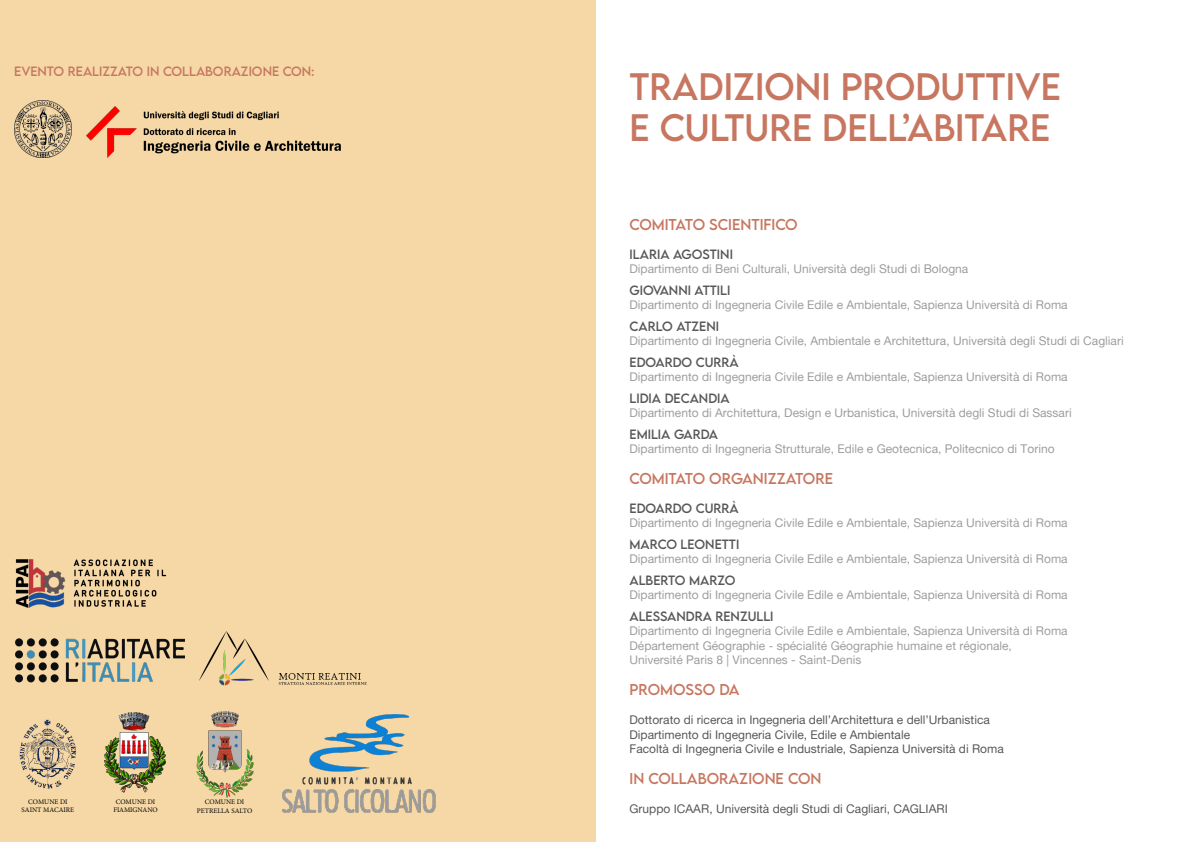
<style>
.page{position:relative;width:1191px;height:842px;background:#fff}
.page>*{position:absolute;margin:0;border:0;box-sizing:border-box;transform-origin:0 0}
.t1{font:34px/40.8px "LEMONMILK";color:#c77660}
.t2{font:14px "LEMONMILK";color:#c77660}
.t3{font:12px/14.4px "Alte Haas Grotesk";color:#9d9d9c}
.t4{font:12px/14.4px "Alte Haas Grotesk";color:#575756}
.t5{font:12px "LEMONMILK";color:#575756}
.t6{font:12px "LEMONMILK";color:#c77660}
.t7{font:7px/8.4px "Minion Pro";color:#000;text-align:center}
</style>
<div class="page">
<div style="left:0;top:0;width:595px;height:842px;background:#f6d8a6"></div>
<img style="left:87px;top:107px;width:254px;height:50px">
<img style="left:14px;top:100px;width:57px;height:57px">
<img style="left:16px;top:638px;width:169px;height:45px">
<img style="left:19px;top:719px;width:57px;height:70px">
<img style="left:199px;top:631px;width:167px;height:55px">
<img style="left:105px;top:712px;width:60px;height:81px">
<img style="left:196px;top:712px;width:58px;height:85px">
<img style="left:283px;top:714px;width:152px;height:99px">
<img style="left:15px;top:559px;width:152px;height:49px">
<p class="t6" style="left:14px;top:63px;width:33px">EVENTO</p>
<p class="t6" style="left:68px;top:63px;width:44px">REALIZZATO</p>
<p class="t6" style="left:147px;top:63px;width:26px">IN COLLABORAZ</p>
<p class="t6" style="left:249px;top:63px;width:45px">IONE CON</p>
<p class="t6" style="left:311px;top:63px;width:5px">:</p>
<p class="t7" style="left:22px;top:797px;width:54px">COMUNE DI<br>SAINT MACAIRE</p>
<p class="t7" style="left:113px;top:797px;width:46px">COMUNE DI<br>FIAMIGNANO</p>
<p class="t7" style="left:197px;top:798px;width:57px">COMUNE DI<br>PETRELLA SALTO</p>
<h1 class="t1" style="left:629px;top:66px;width:259px">TRADIZIONI PROD</h1>
<h1 class="t1" style="left:629px;top:66px;width:433px;text-indent:311px">UTTIVE<br>E CULTURE DELL’ABITARE</h1>
<p class="t2" style="left:629px;top:215px;width:170px">COMITATO SCIENTIFICO</p>
<p class="t5" style="left:629px;top:246px;width:105px">ILARIA AGOSTINI</p>
<p class="t3" style="left:629px;top:261px;width:340px">Dipartimento di Beni Culturali, Università degli Studi di Bologna</p>
<p class="t5" style="left:629px;top:282px;width:102px">GIOVANNI ATTILI</p>
<p class="t3" style="left:629px;top:297px;width:440px">Dipartimento di Ingegneria Civile Edile e Ambientale, Sapienza Università di Roma</p>
<p class="t5" style="left:629px;top:318px;width:91px">CARLO ATZENI</p>
<p class="t3" style="left:629px;top:333px;width:496px">Dipartimento di Ingegneria Civile, Ambientale e Architettura, Università degli Studi di Cagliari</p>
<p class="t5" style="left:629px;top:354px;width:111px">EDOARDO CURRÀ</p>
<p class="t3" style="left:629px;top:369px;width:440px">Dipartimento di Ingegneria Civile Edile e Ambientale, Sapienza Università di Roma</p>
<p class="t5" style="left:629px;top:390px;width:102px">LIDIA DECANDIA</p>
<p class="t3" style="left:629px;top:405px;width:444px">Dipartimento di Architettura, Design e Urbanistica, Università degli Studi di Sassari</p>
<p class="t5" style="left:629px;top:426px;width:90px">EM ILIA GARDA</p>
<p class="t3" style="left:629px;top:441px;width:426px">Dipartimento di Ingegneria Strutturale, Edile e Geotecnica, Politecnico di Torino</p>
<p class="t2" style="left:629px;top:470px;width:203px">COMITATO ORGANIZZATORE</p>
<p class="t5" style="left:629px;top:500px;width:111px">EDOARDO CURRÀ</p>
<p class="t3" style="left:629px;top:516px;width:440px">Dipartimento di Ingegneria Civile Edile e Ambientale, Sapienza Università di Roma</p>
<p class="t5" style="left:629px;top:536px;width:111px">MARCO LEONETTI</p>
<p class="t3" style="left:629px;top:552px;width:440px">Dipartimento di Ingegneria Civile Edile e Ambientale, Sapienza Università di Roma</p>
<p class="t5" style="left:629px;top:572px;width:108px">ALBERTO MARZO</p>
<p class="t3" style="left:629px;top:588px;width:440px">Dipartimento di Ingegneria Civile Edile e Ambientale, Sapienza Università di Roma</p>
<p class="t5" style="left:629px;top:608px;width:146px">ALESSANDRA RENZULLI</p>
<p class="t3" style="left:629px;top:624px;width:440px">Dipartimento di Ingegneria Civile Edile e Ambientale, Sapienza Università di Roma<br>Département Géographie - spécialité Géographie humaine et régionale,<br>Université Paris 8 | Vincennes - Saint-Denis</p>
<p class="t2" style="left:629px;top:681px;width:112px">PROMOSSO DA</p>
<p class="t4" style="left:629px;top:713px;width:376px">Dottorato di ricerca in Ingegneria dell’Architettura e dell’Urbanistica<br>Dipartimento di Ingegneria Civile, Edile e Ambientale<br>Facoltà di Ingegneria Civile e Industriale, Sapienza Università di Roma</p>
<p class="t2" style="left:629px;top:770px;width:193px">IN COLLABORAZIONE CON</p>
<p class="t4" style="left:629px;top:801px;width:320px">Gruppo ICAAR, Università degli Studi di Cagliari, CAGLIARI</p>
</div>
